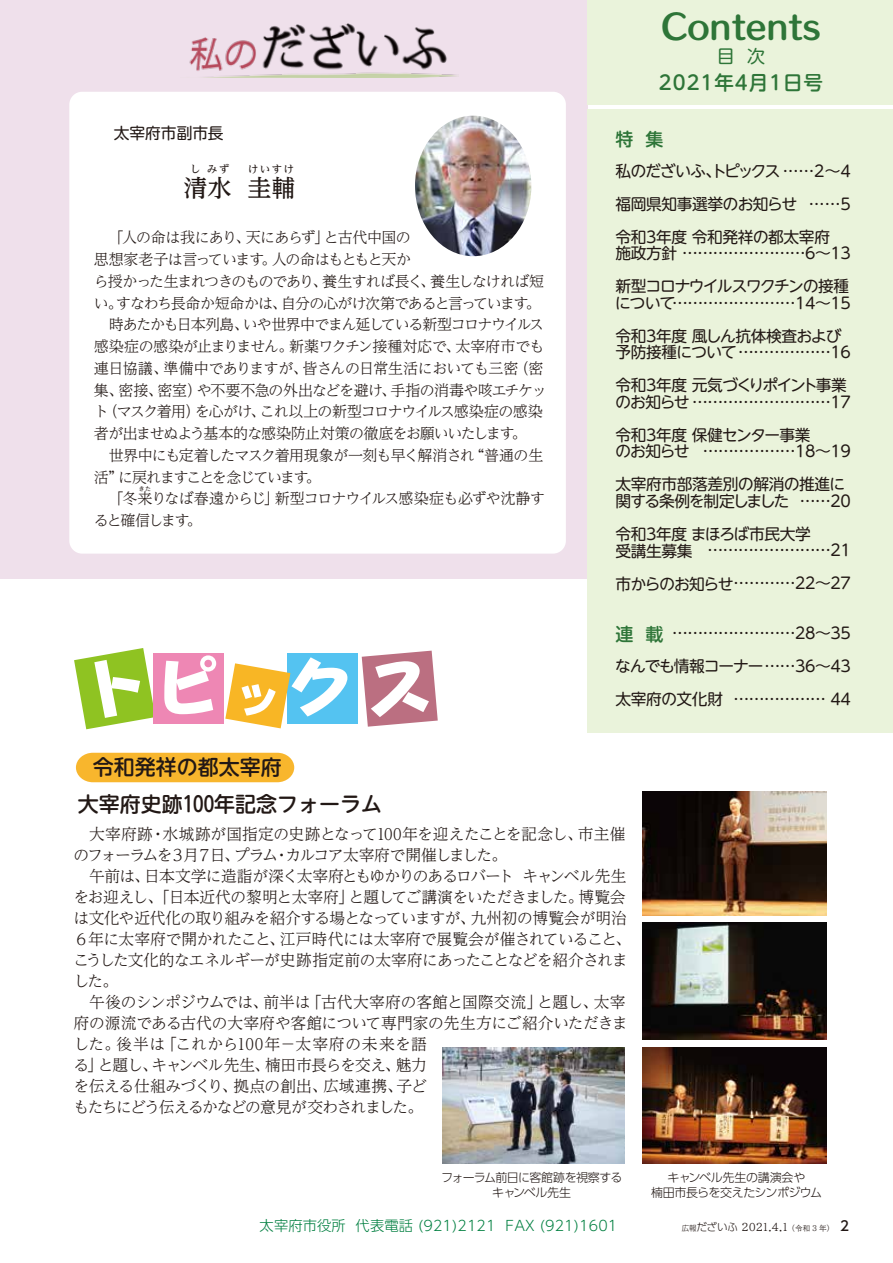
<style>
.page{position:relative;width:893px;height:1263px;background:#fff}
.page>*{position:absolute;margin:0;border:0;box-sizing:border-box;transform-origin:0 0}
.t1{font:72.3px "Pop Happiness Std EB";color:#fff}
.t2{font:32.4px "Humming Std B";color:#2e7538}
.t3{font:24px "BIZ UDP Reimin Medium";color:#221815}
.t4{font:21px "BIZ UD Shin M Go Medium";color:#221815}
.t5{font:19.5px "BIZ UDP Shin M Go Medium";letter-spacing:.05em;color:#2e7538}
.t6{font:18px "BIZ UDP Shin M Go Medium";color:#2e7538}
.t7{font:18px "BIZ UDP Shin M Go";color:#2e7538}
.t8{font:15.75px/21px "BIZ UD Reimin Light";letter-spacing:-.035em;color:#221815}
.t9{font:15.75px/33px "BIZ UDP Shin M Go";letter-spacing:-.025em;color:#221815}
.t10{font:15.75px "BIZ UD Shin M Go";color:#221815}
.t11{font:15px "BIZ UD Reimin Light";letter-spacing:-.065em;color:#221815}
.t12{font:15px "BIZ UD Reimin Light";letter-spacing:-.045em;color:#221815}
.t13{font:15px "BIZ UD Reimin Light";letter-spacing:-.025em;color:#221815}
.t14{font:15px "BIZ UD Reimin Light";letter-spacing:-.035em;color:#221815}
.t15{font:15px "BIZ UD Reimin Light";letter-spacing:-.04em;color:#221815}
.t16{font:15px "BIZ UD Reimin Light";letter-spacing:-.085em;color:#221815}
.t17{font:15px "BIZ UD Reimin Light";letter-spacing:-.115em;color:#221815}
.t18{font:14.25px "BIZ UDP Shin Go Light";letter-spacing:.01em;color:#007f40}
.t19{font:12px/15px "BIZ UD Shin Go Light";letter-spacing:-.045em;color:#221815;text-align:center}
.t20{font:10.5px "BIZ UDP Mincho Medium";color:#221815}
.t21{font:10.5px "BIZ UDP Reimin Medium";letter-spacing:.2em;color:#221815}
.t22{font:6px "BIZ UDP Reimin Medium";color:#221815}
.s1{font-family:"BIZ UDP Shin Go Light";font-size:7.5px}
.s2{font-family:"BIZ UDP Shin Go Light"}
.s3{font-size:7.5px}
.s4{font-family:"BIZ UDP Shin Go Medium";font-size:13.5px}
</style>
<div class="page">
<div style="left:0;top:0;width:588px;height:579px;background:#efe0eb"></div>
<div style="left:588px;top:109px;width:305px;height:624px;background:#eaf3db"></div>
<div style="left:588px;top:0;width:305px;height:104px;background:#eaf3db"></div>
<div style="left:69px;top:92px;width:497px;height:462px;background:#fff;border-radius:13px"></div>
<img style="left:415px;top:116px;width:116px;height:140px">
<img style="left:643px;top:1047px;width:183px;height:117px">
<img style="left:443px;top:1047px;width:182px;height:117px">
<img style="left:643px;top:922px;width:183px;height:117px">
<img style="left:643px;top:791px;width:183px;height:124px">
<div style="left:76px;top:753px;width:218px;height:29px;background:#f8b62d"></div>
<img style="left:189px;top:23px;width:268px;height:55px">
<div style="left:153px;top:653px;width:70px;height:71px;background:#ee87b4"></div>
<div style="left:288px;top:653px;width:70px;height:71px;background:#54c3f1"></div>
<svg style="left:74px;top:648px;width:79px;height:81px"></svg>
<svg style="left:225px;top:663px;width:65px;height:65px"></svg>
<svg style="left:362px;top:651px;width:76px;height:76px"></svg>
<p class="t10" style="left:114px;top:125px;width:111px">太宰府市副市長</p>
<h3 class="t3" style="left:183px;top:176px;width:114px">清水　圭輔</h3>
<p class="t15" style="left:109px;top:230px;width:304px">「人の命は我にあり、天にあらず」と古代中国の</p>
<p class="t11" style="left:94px;top:252px;width:319px">思想家老子は言っています。人の命はもともと天か</p>
<p class="t11" style="left:94px;top:274px;width:452px">ら授かった生まれつきのものであり、養生すれば長く、養生しなければ短</p>
<p class="t11" style="left:94px;top:295px;width:448px">い。すなわち長命か短命かは、自分の心がけ次第であると言っています。</p>
<p class="t11" style="left:109px;top:317px;width:437px">時あたかも日本列島、いや世界中でまん延している新型コロナウイルス</p>
<p class="t13" style="left:94px;top:339px;width:452px">感染症の感染が止まりません。新薬ワクチン接種対応で、太宰府市でも</p>
<p class="t14" style="left:94px;top:361px;width:451px">連日協議、準備中でありますが、皆さんの日常生活においても三密（密</p>
<p class="t12" style="left:94px;top:382px;width:454px">集、密接、密室）や不要不急の外出などを避け、手指の消毒や咳エチケッ</p>
<p class="t11" style="left:94px;top:404px;width:451px">ト（マスク着用）を心がけ、これ以上の新型コロナウイルス感染症の感染</p>
<p class="t11" style="left:94px;top:426px;width:434px">者が出ませぬよう基本的な感染防止対策の徹底をお願いいたします。</p>
<p class="t11" style="left:109px;top:448px;width:436px">世界中にも定着したマスク着用現象が一刻も早く解消され“普通の生</p>
<p class="t16" style="left:94px;top:469px;width:229px">活”に戻れますことを念じています。</p>
<p class="t11" style="left:109px;top:491px;width:438px">「冬来りなば春遠からじ」新型コロナウイルス感染症も必ずや沈静す</p>
<p class="t17" style="left:94px;top:513px;width:109px">ると確信します。</p>
<p class="t21" style="left:191px;top:164px;width:104px">し みず　 けいすけ</p>
<p class="t22" style="left:139px;top:486px;width:13px">きた</p>
<h1 class="t1" style="left:151px;top:641px;width:74px">ピ</h1>
<h1 class="t1" style="left:284px;top:641px;width:74px">ク</h1>
<h3 class="t4" style="left:93px;top:757px;width:190px">令和発祥の都太宰府</h3>
<h3 class="t4" style="left:78px;top:793px;width:306px">大宰府史跡100年記念フォーラム</h3>
<h2 class="t2" style="left:661px;top:2px;width:161px">Contents</h2>
<p class="t7" style="left:717px;top:47px;width:50px">目　次</p>
<p class="t5" style="left:659px;top:73px;width:165px">2021年4月1日号</p>
<p class="t6" style="left:615px;top:130px;width:50px">特　集</p>
<p class="t9" style="left:615px;top:154px;width:237px">私のだざいふ、トピックス ……２～4福岡県知事選挙のお知らせ<br>令和３年度 令和発祥の都太宰府</p>
<p class="t9" style="left:615px;top:237px;width:237px">施政方針 ……………………６～13新型コロナウイルスワクチンの接種</p>
<p class="t9" style="left:615px;top:286px;width:228px">について<br>令和３年度 風しん抗体検査および</p>
<p class="t9" style="left:615px;top:336px;width:237px">予防接種について………………16令和３年度 元気づくりポイント事業</p>
<p class="t9" style="left:615px;top:385px;width:237px">のお知らせ ………………………17令和３年度 保健センター事業</p>
<p class="t9" style="left:615px;top:435px;width:231px">のお知らせ<br>太宰府市部落差別の解消の推進に</p>
<p class="t9" style="left:615px;top:484px;width:197px">関する条例を制定しました<br>令和３年度 まほろば市民大学</p>
<p class="t9" style="left:615px;top:534px;width:237px">受講生募集<br>市からのお知らせ…………22～27</p>
<p class="t6" style="left:615px;top:625px;width:50px">連　載</p>
<p class="t9" style="left:615px;top:649px;width:237px">なんでも情報コーナー……36～43太宰府の文化財</p>
<p class="t9" style="left:809px;top:187px;width:43px">……5</p>
<p class="t9" style="left:672px;top:286px;width:180px">……………………14～15</p>
<p class="t9" style="left:703px;top:435px;width:149px">………………18～19</p>
<p class="t9" style="left:800px;top:484px;width:53px">……20</p>
<p class="t9" style="left:708px;top:534px;width:145px">……………………21</p>
<p class="t9" style="left:672px;top:616px;width:180px">……………………28～35</p>
<p class="t9" style="left:733px;top:682px;width:119px">……………… 44</p>
<p class="t8" style="left:74px;top:823px;width:553px;text-indent:16px">大宰府跡・水城跡が国指定の史跡となって100年を迎えたことを記念し、市主催のフォーラムを３月７日、プラム・カルコア太宰府で開催しました。</p>
<p class="t8" style="left:74px;top:865px;width:559px;text-indent:16px">午前は、日本文学に造詣が深く太宰府ともゆかりのあるロバート キャンベル先生をお迎えし、「日本近代の黎明と太宰府」と題してご講演をいただきました。博覧会は文化や近代化の取り組みを紹介する場となっていますが、九州初の博覧会が明治６年に太宰府で開かれたこと、江戸時代には太宰府で展覧会が催されていること、こうした文化的なエネルギーが史跡指定前の太宰府にあったことなどを紹介されました。</p>
<p class="t8" style="left:74px;top:991px;width:556px;text-indent:16px">午後のシンポジウムでは、前半は「古代大宰府の客館と国際交流」と題し、太宰府の源流である古代の大宰府や客館について専門家の先生方にご紹介いただきました。後半は「これから100年－太宰府の未来を語<br>る」と題し、キャンベル先生、楠田市長らを交え、魅力<br>を伝える仕組みづくり、拠点の創出、広域連携、子ど<br>もたちにどう伝えるかなどの意見が交わされました。</p>
<p class="t19" style="left:441px;top:1169px;width:183px">フォーラム前日に客館跡を視察するキャンベル先生</p>
<p class="t19" style="left:651px;top:1169px;width:172px">キャンベル先生の講演会や<br>楠田市長らを交えたシンポジウム</p>
<p class="t18" style="left:260px;top:1219px;width:359px">太宰府市役所　代表電話 (921)2121 FAX (921)1601</p>
<p class="t20" style="left:682px;top:1221px;width:169px"><span class="s1">広報</span><span class="s2">だざいふ</span> 2021.4.1 <span class="s3">（令和 3 年）</span> <span class="s4">2</span></p>
</div>
